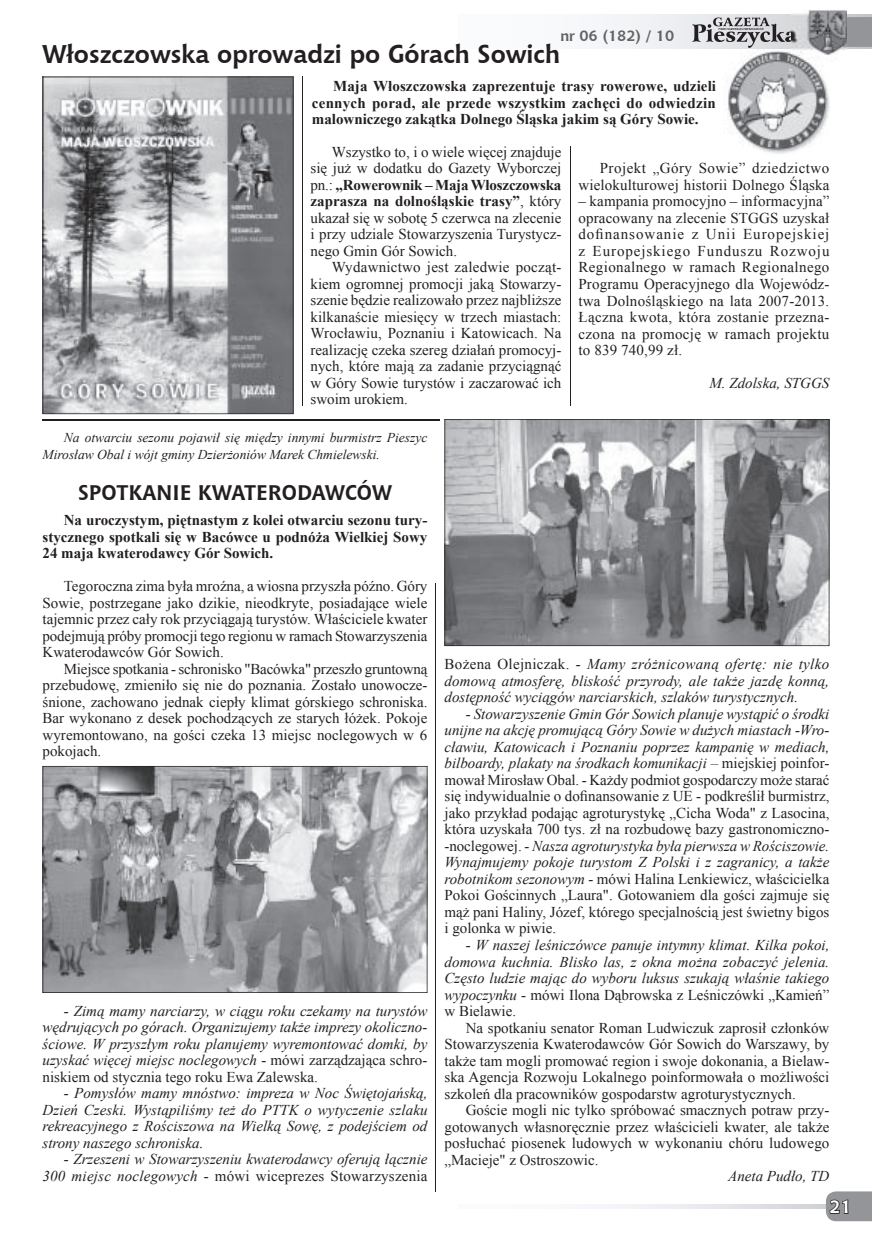
<style>
.page{position:relative;width:872px;height:1234px;background:#fff}
.page>*{position:absolute;margin:0;border:0;box-sizing:border-box;transform-origin:0 0}
.t1{font:700 25.5px "Chianti BT";color:#231f20}
.t2{font:700 21px "Chianti BT";color:#231f20}
.t3{font:700 18px "Chianti BT";color:#fff}
.t4{font:15px/16.5px "Times New Roman";color:#231f20;text-align:justify}
.t5{font:italic 15px/16.5px "Times New Roman";color:#231f20;text-align:justify}
.t6{font:700 15px/16.5px "Times New Roman";color:#231f20;text-align:justify}
.t7{font:700 15px "Chianti BT";color:#636366}
.t8{font:italic 13.5px/16.5px "Times New Roman";color:#231f20}
.s1{font-weight:700}
.s2{font-style:normal}
.s3{font-style:italic}
</style>
<div class="page">
<svg style="left:591px;top:1204px;width:235px;height:4px"></svg>
<div style="left:458px;top:15px;width:414px;height:34px;background:#f6f8fa"></div>
<svg style="left:692px;top:17px;width:99px;height:31px"></svg>
<svg style="left:826px;top:1191px;width:46px;height:29px"></svg>
<svg style="left:846px;top:12px;width:26px;height:38px"></svg>
<hr style="left:570px;top:146px;width:1px;height:259px;background:#231f20">
<hr style="left:302px;top:77px;width:1px;height:328px;background:#231f20">
<hr style="left:436px;top:583px;width:1px;height:608px;background:#231f20">
<svg style="left:444px;top:419px;width:385px;height:227px;background:#949698"></svg>
<svg style="left:43px;top:77px;width:250px;height:337px;background:#a3a4a6"></svg>
<hr style="left:43px;top:419px;width:396px;height:1px;background:#231f20">
<svg style="left:43px;top:766px;width:384px;height:226px;background:#9b9c9f"></svg>
<img style="left:728px;top:52px;width:101px;height:100px">
<img style="left:791px;top:9px;width:55px;height:53px">
<p class="t7" style="left:560px;top:26px;width:115px">nr 06 (182) / 10</p>
<h1 class="t1" style="left:43px;top:36px;width:519px">Włoszczowska oprowadzi po Górach Sowich</h1>
<p class="t6" style="left:312px;top:78px;width:406px;text-indent:21px">Maja Włoszczowska zaprezentuje trasy rowerowe, udzieli cennych porad, ale przede wszystkim zachęci do odwiedzin malowniczego zakątka Dolnego Śląska jakim są Góry Sowie.</p>
<p class="t4" style="left:310px;top:143px;width:252px;text-indent:21px">Wszystko to, i o wiele więcej znajduje się już w dodatku do Gazety Wyborczej pn.: <span class="s1">„Rowerownik – Maja Włoszczowska zaprasza na dolnośląskie trasy”</span>, który ukazał się w sobotę 5 czerwca na zlecenie i przy udziale Stowarzyszenia Turystycz&shy;nego Gmin Gór Sowich.</p>
<p class="t4" style="left:310px;top:258px;width:252px;text-indent:21px">Wydawnictwo jest zaledwie począt&shy;kiem ogromnej promocji jaką Stowarzy&shy;szenie będzie realizowało przez najbliższe kilkanaście miesięcy w trzech miastach:<br>Wrocławiu, Poznaniu i Katowicach. Na realizację czeka szereg działań promocyj&shy;nych, które mają za zadanie przyciągnąć w Góry Sowie turystów i zaczarować ich swoim urokiem.</p>
<p class="t4" style="left:578px;top:160px;width:252px;text-align:right">Projekt „Góry Sowie” dziedzictwo wielokulturowej historii Dolnego Śląska</p>
<p class="t4" style="left:578px;top:193px;width:252px">– kampania promocyjno – informacyjna” opracowany na zlecenie STGGS uzyskał dofinansowanie z Unii Europejskiej z Europejskiego Funduszu Rozwoju Regionalnego w ramach Regionalnego Programu Operacyjnego dla Wojewódz&shy;twa Dolnośląskiego na lata 2007-2013.<br>Łączna kwota, która zostanie przezna&shy;czona na promocję w ramach projektu to 839 740,99 zł.</p>
<p class="t5" style="left:709px;top:374px;width:121px">M. Zdolska, STGGS</p>
<p class="t8" style="left:43px;top:429px;width:386px;text-indent:21px">Na otwarciu sezonu pojawił się między innymi burmistrz Pieszyc<br>Mirosław Obal i wójt gminy Dzierżoniów Marek Chmielewski.</p>
<h2 class="t2" style="left:78px;top:478px;width:315px">SPOTKANIE KWATERODAWCÓW</h2>
<p class="t6" style="left:43px;top:511px;width:386px;text-indent:21px">Na uroczystym, piętnastym z kolei otwarciu sezonu tury&shy;stycznego spotkali się w Bacówce u podnóża Wielkiej Sowy 24 maja kwaterodawcy Gór Sowich.</p>
<p class="t4" style="left:43px;top:577px;width:386px;text-indent:21px">Tegoroczna zima była mroźna, a wiosna przyszła późno. Góry Sowie, postrzegane jako dzikie, nieodkryte, posiadające wiele tajemnic przez cały rok przyciągają turystów. Właściciele kwater podejmują próby promocji tego regionu w ramach Stowarzyszenia Kwaterodawców Gór Sowich.</p>
<p class="t4" style="left:43px;top:660px;width:386px;text-indent:21px">Miejsce spotkania - schronisko "Bacówka" przeszło gruntowną przebudowę, zmieniło się nie do poznania. Zostało unowocze&shy;śnione, zachowano jednak ciepły klimat górskiego schroniska.<br>Bar wykonano z desek pochodzących ze starych łóżek. Pokoje wyremontowano, na gości czeka 13 miejsc noclegowych w 6 pokojach.</p>
<p class="t5" style="left:43px;top:1001px;width:386px;text-indent:21px">- Zimą mamy narciarzy, w ciągu roku czekamy na turystów wędrujących po górach. Organizujemy także imprezy okoliczno&shy;ściowe. W przyszłym roku planujemy wyremontować domki, by uzyskać więcej miejsc noclegowych - <span class="s2">mówi zarządzająca schro&shy;niskiem od stycznia tego roku Ewa Zalewska.</span></p>
<p class="t5" style="left:43px;top:1084px;width:387px;text-indent:21px">- Pomysłów mamy mnóstwo: impreza w Noc Świętojańską, Dzień Czeski. Wystąpiliśmy też do PTTK o wytyczenie szlaku rekreacyjnego z Rościszowa na Wielką Sowę, z podejściem od strony naszego schroniska.</p>
<p class="t5" style="left:43px;top:1150px;width:386px;text-align:right">- Zrzeszeni w Stowarzyszeniu kwaterodawcy oferują łącznie<br>300 miejsc noclegowych - <span class="s2">mówi wiceprezes Stowarzyszenia</span></p>
<p class="t5" style="left:444px;top:655px;width:386px"><span class="s2">Bożena Olejniczak.</span> - Mamy zróżnicowaną ofertę: nie tylko domową atmosferę, bliskość przyrody, ale także jazdę konną, dostępność wyciągów narciarskich, szlaków turystycznych.</p>
<p class="t4" style="left:444px;top:705px;width:386px;text-indent:21px"><span class="s3">- Stowarzyszenie Gmin Gór Sowich planuje wystąpić o środki unijne na akcję promującą Góry Sowie w dużych miastach -Wro&shy;cławiu, Katowicach i Poznaniu poprzez kampanię w mediach, bilboardy, plakaty na środkach komunikacji –</span> miejskiej poinfor&shy;mował Mirosław Obal. - Każdy podmiot gospodarczy może starać się indywidualnie o dofinansowanie z UE - podkreślił burmistrz, jako przykład podając agroturystykę „Cicha Woda" z Lasocina, która uzyskała 700 tys. zł na rozbudowę bazy gastronomiczno--noclegowej. <span class="s3">- Nasza agroturystyka była pierwsza w Rościszowie.<br>Wynajmujemy pokoje turystom Z Polski i z zagranicy, a także robotnikom sezonowym -</span> mówi Halina Lenkiewicz, właścicielka Pokoi Gościnnych „Laura". Gotowaniem dla gości zajmuje się mąż pani Haliny, Józef, którego specjalnością jest świetny bigos i golonka w piwie.</p>
<p class="t5" style="left:444px;top:936px;width:386px;text-indent:21px">- W naszej leśniczówce panuje intymny klimat. Kilka pokoi, domowa kuchnia. Blisko las, z okna można zobaczyć jelenia.<br>Często ludzie mając do wyboru luksus szukają właśnie takiego wypoczynku <span class="s2">- mówi Ilona Dąbrowska z Leśniczówki „Kamień” w Bielawie.</span></p>
<p class="t4" style="left:444px;top:1018px;width:386px;text-indent:21px">Na spotkaniu senator Roman Ludwiczuk zaprosił członków Stowarzyszenia Kwaterodawców Gór Sowich do Warszawy, by także tam mogli promować region i swoje dokonania, a Bielaw&shy;ska Agencja Rozwoju Lokalnego poinformowała o możliwości szkoleń dla pracowników gospodarstw agroturystycznych.</p>
<p class="t4" style="left:444px;top:1101px;width:386px;text-indent:21px">Goście mogli nic tylko spróbować smacznych potraw przy&shy;gotowanych własnoręcznie przez właścicieli kwater, ale także posłuchać piosenek ludowych w wykonaniu chóru ludowego „Macieje" z Ostroszowic.</p>
<p class="t5" style="left:728px;top:1167px;width:103px">Aneta Pudło, TD</p>
<p class="t3" style="left:829px;top:1193px;width:23px">21</p>
</div>
